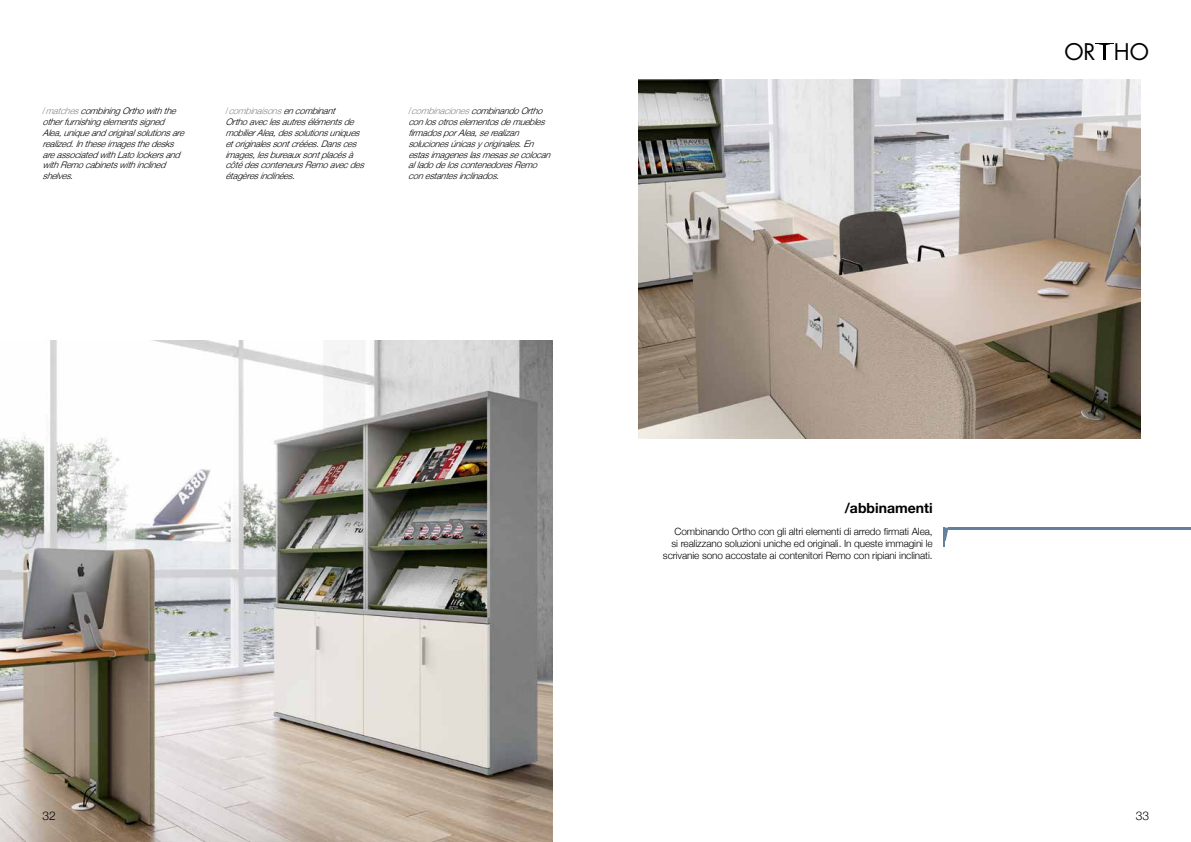
<style>
.page{position:relative;width:1191px;height:842px;background:#fff}
.page>*{position:absolute;margin:0;border:0;box-sizing:border-box;transform-origin:0 0}
.t1{font:22.3px "Futura Std";color:#000}
.t2{font:700 14px "Helvetica Neue";color:#000}
.t3{font:300 12px "Helvetica Neue";color:#000}
.t4{font:300 10px/12px "Helvetica Neue";letter-spacing:-.01em;color:#000;text-align:right}
.t5{font:italic 300 9px/10.8px "Helvetica Neue";color:#000}
.s1{font-style:normal;color:#878787}
.s2{color:#878787}
</style>
<div class="page">
<svg style="left:1095px;top:43px;width:18px;height:17px"></svg>
<img style="left:638px;top:79px;width:502px;height:360px">
<hr style="left:948px;top:528px;width:243px;height:2px;background:#6380a1">
<svg style="left:943px;top:528px;width:5px;height:19px"></svg>
<img style="left:0;top:340px;width:553px;height:502px">
<p class="t5" style="left:43px;top:106px;width:147px"><span class="s1">/</span> <span class="s2">matches</span>combiningOrthowiththe otherfurnishingelementssigned<br>Alea,uniqueandoriginalsolutionsare realized.Intheseimagesthedesks areassociatedwithLatolockersand withRemocabinetswithinclined shelves.</p>
<p class="t5" style="left:225px;top:106px;width:144px"><span class="s1">/</span> <span class="s2">combinaisons</span>encombinant<br>Orthoaveclesautresélémentsde mobilierAlea,dessolutionsuniques etoriginalessontcréées.Dansces images,lesbureauxsontplacésà côtédesconteneursRemoavecdes étagèresinclinées.</p>
<p class="t5" style="left:408px;top:106px;width:147px"><span class="s1">/</span> <span class="s2">combinaciones</span>combinandoOrtho conlosotroselementosdemuebles firmadosporAlea,serealizan solucionesúnicasyoriginales.En estasimageneslasmesassecolocan alladodeloscontenedoresRemo conestantesinclinados.</p>
<h3 class="t3" style="left:43px;top:808px;width:15px">32</h3>
<h2 class="t2" style="left:844px;top:499px;width:89px">/abbinamenti</h2>
<p class="t4" style="left:663px;top:525px;width:271px">Combinando Ortho con gli altri elementi di arredo firmati Alea,<br>si realizzano soluzioni uniche ed originali. In queste immagini le scrivanie sono accostate ai contenitori Remo con ripiani inclinati.</p>
<h1 class="t1" style="left:1064px;top:37px;width:86px">OR HO</h1>
<h3 class="t3" style="left:1135px;top:808px;width:15px">33</h3>
</div>
